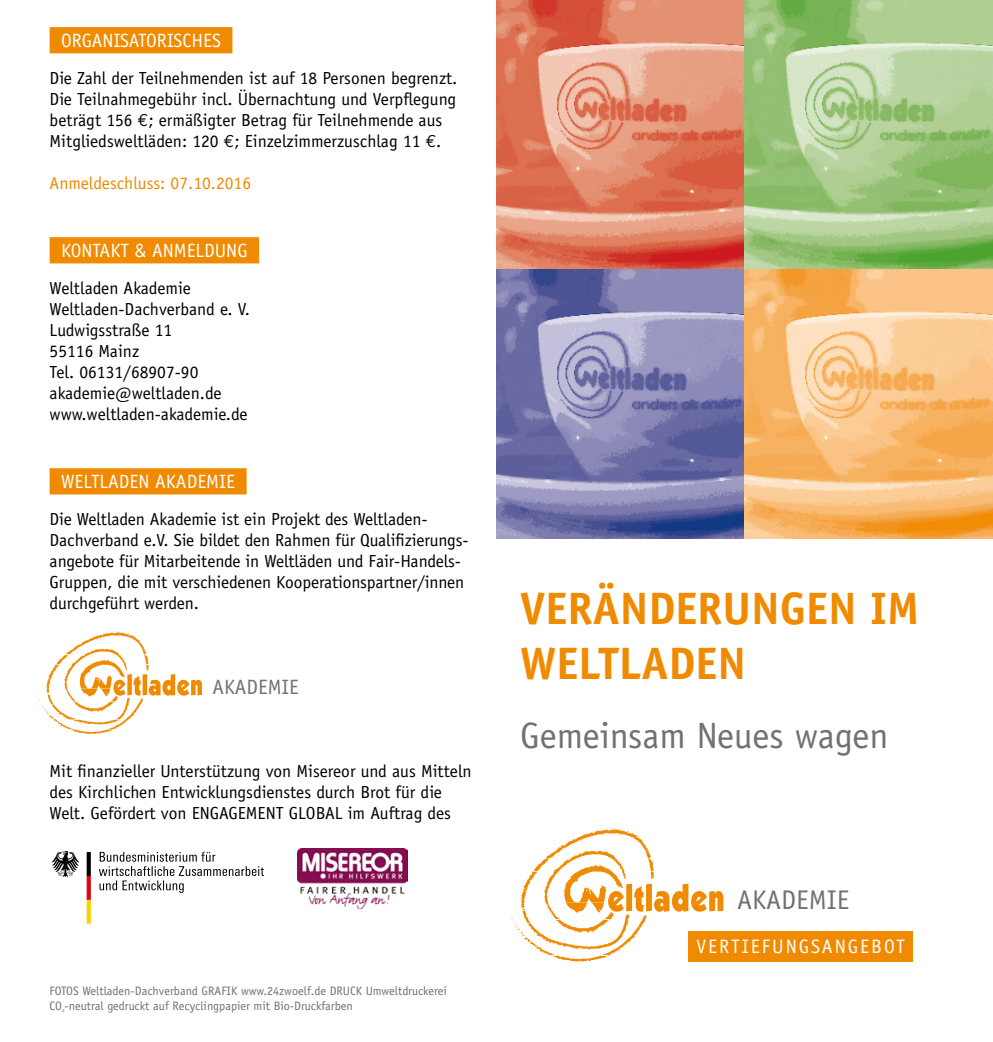
<style>
.page{position:relative;width:993px;height:1042px;background:#fff}
.page>*{position:absolute;margin:0;border:0;box-sizing:border-box;transform-origin:0 0}
.t1{font:700 45.5px/54.6px "Officina Sans";color:#f08a00}
.t2{font:36.75px "Officina Sans";color:#707172}
.t3{font:27.12px "Officina Sans";color:#707172}
.t4{font:20.82px "Officina Sans";color:#707172}
.t5{font:19.43px "Officina Sans";letter-spacing:.1em;color:#fff}
.t6{font:19.25px "Officina Sans";color:#fff}
.t7{font:17.5px/21px "Officina Sans";color:#000}
.t8{font:17.5px "Officina Sans";color:#f08a00}
.t9{font:12.25px/14.7px "Officina Sans";color:#707172}
.s1{font-family:"Euro Mono"}
</style>
<div class="page">
<div style="left:50px;top:27px;width:182px;height:26px;background:#f08a00"></div>
<div style="left:50px;top:237px;width:209px;height:26px;background:#f08a00"></div>
<div style="left:50px;top:468px;width:196px;height:26px;background:#f08a00"></div>
<img style="left:496px;top:0;width:496px;height:538px">
<div style="left:688px;top:931px;width:224px;height:30px;background:#f08a00"></div>
<svg style="left:511px;top:828px;width:212px;height:134px"></svg>
<svg style="left:39px;top:632px;width:163px;height:102px"></svg>
<svg style="left:51px;top:851px;width:28px;height:26px"></svg>
<svg style="left:87px;top:852px;width:4px;height:71px"></svg>
<svg style="left:99px;top:852px;width:165px;height:41px"></svg>
<img style="left:298px;top:848px;width:109px;height:60px">
<p class="t6" style="left:61px;top:29px;width:161px">ORGANISATORISCHES</p>
<p class="t7" style="left:50px;top:68px;width:409px">Die Zahl der Teilnehmenden ist auf 18 Personen begrenzt.<br>Die Teilnahmegebühr incl. Übernachtung und Verpflegung beträgt 156 <span class="s1">€</span>; ermäßigter Betrag für Teilnehmende aus Mitgliedsweltläden: 120 <span class="s1">€</span>; Einzelzimmerzuschlag 11 <span class="s1">€</span>.</p>
<p class="t8" style="left:50px;top:173px;width:203px">Anmeldeschluss: 07.10.2016</p>
<p class="t6" style="left:61px;top:239px;width:188px">KONTAKT &amp; ANMELDUNG</p>
<p class="t7" style="left:50px;top:278px;width:202px">Weltladen Akademie<br>Weltladen-Dachverband e. V.<br>Ludwigsstraße 11<br>55116 Mainz<br>Tel. 06131/68907-90 akademie@weltladen.de www.weltladen-akademie.de</p>
<p class="t6" style="left:61px;top:470px;width:176px">WELTLADEN AKADEMIE</p>
<p class="t7" style="left:50px;top:509px;width:420px">Die Weltladen Akademie ist ein Projekt des Weltladen-Dachverband e.V. Sie bildet den Rahmen für Qualifizierungs&shy;angebote für Mitarbeitende in Weltläden und Fair-Handels-Gruppen, die mit verschiedenen Kooperationspartner/innen durchgeführt werden.</p>
<p class="t4" style="left:212px;top:675px;width:88px">AKADEMIE</p>
<p class="t7" style="left:50px;top:761px;width:423px">Mit finanzieller Unterstützung von Misereor und aus Mitteln des Kirchlichen Entwicklungsdienstes durch Brot für die<br>Welt. Gefördert von ENGAGEMENT GLOBAL im Auftrag des</p>
<p class="t9" style="left:50px;top:983px;width:398px">FOTOS Weltladen-Dachverband GRAFIK www.24zwoelf.de DRUCK Umweltdruckerei<br>CO<sub>²</sub>-neutral gedruckt auf Recyclingpapier mit Bio-Druckfarben</p>
<h1 class="t1" style="left:520px;top:581px;width:400px">VERÄNDERUNGEN IM<br>WELTLADEN</h1>
<h2 class="t2" style="left:520px;top:714px;width:370px">Gemeinsam Neues wagen</h2>
<h3 class="t3" style="left:736px;top:884px;width:114px">AKADEMIE</h3>
<p class="t5" style="left:696px;top:935px;width:210px">VERTIEFUNGSANGEBOT</p>
</div>
